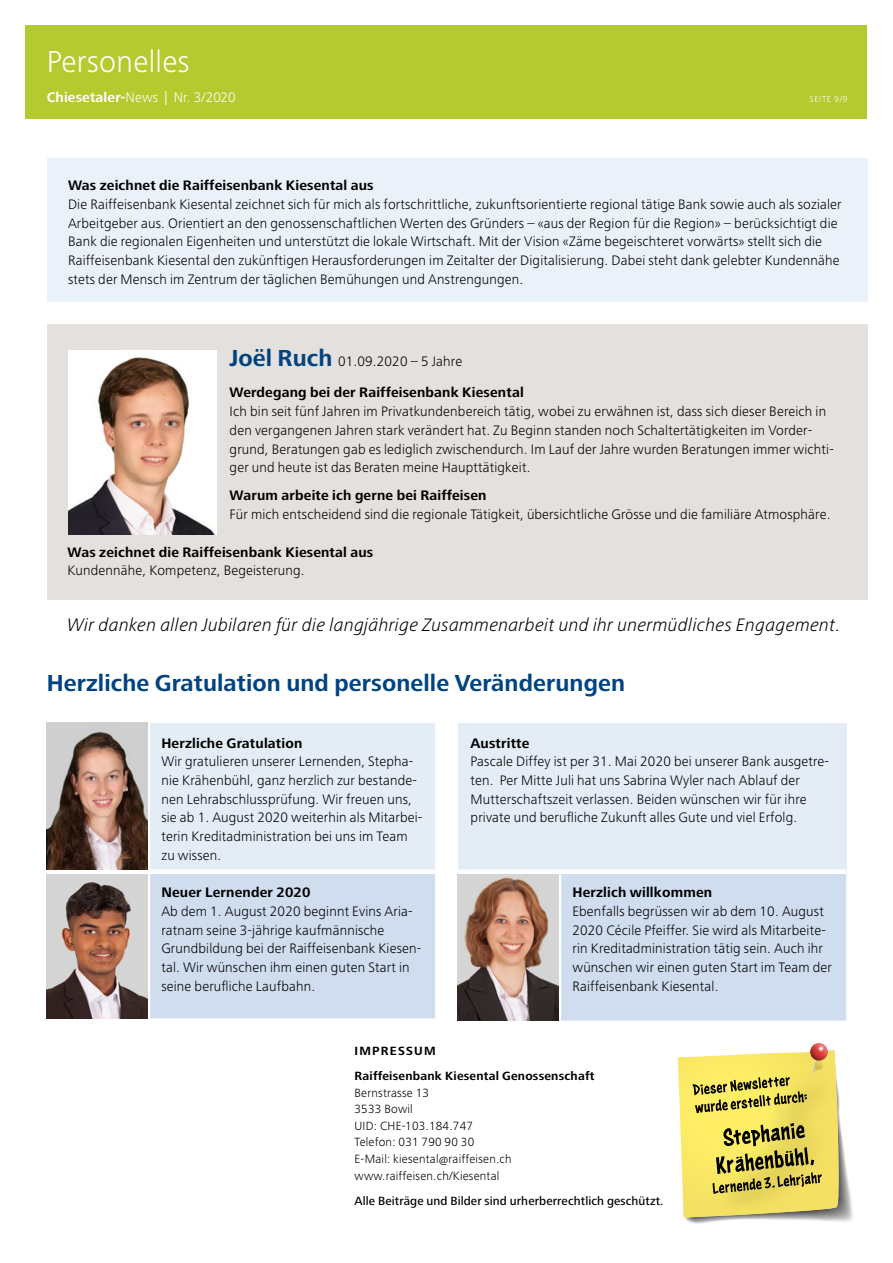
<style>
.page{position:relative;width:893px;height:1263px;background:#fff}
.page>*{position:absolute;margin:0;border:0;box-sizing:border-box;transform-origin:0 0}
.t1{font:300 31.5px "Frutiger Next LT";letter-spacing:.01em;color:#fff}
.t2{font:700 24px "Frutiger Next LT";letter-spacing:.005em;color:#004380}
.t3{font:italic 300 18.75px "Frutiger Next LT";letter-spacing:.01em;color:#000}
.t4{font:300 14.25px/18.8px "Frutiger Next LT";letter-spacing:.01em;color:#000}
.t5{font:700 14.25px "Frutiger Next LT";letter-spacing:.01em;color:#000}
.t6{font:300 14.25px "Frutiger Next LT";letter-spacing:.01em;color:#fff}
.t7{font:300 12.3px/16.6px "Frutiger Next LT";letter-spacing:.02em;color:#000}
.t8{font:500 12.3px "Frutiger Next LT";letter-spacing:.01em;color:#000}
.t9{font:700 12.3px/24.9px "Frutiger Next LT";letter-spacing:.02em;color:#000}
.t10{font:300 9px "Frutiger Next LT";letter-spacing:.07em;color:#fff}
.s1{font-weight:700}
.s2{font-weight:700;font-size:24px;color:#004380}
</style>
<div class="page">
<div style="left:26px;top:26px;width:841px;height:93px;background:#b5ca2e"></div>
<div style="left:47px;top:158px;width:820px;height:144px;background:#ebf1f8"></div>
<div style="left:47px;top:324px;width:820px;height:276px;background:#e3e0dd"></div>
<img style="left:68px;top:350px;width:149px;height:184px">
<div style="left:458px;top:723px;width:388px;height:149px;background:#e4ecf6"></div>
<div style="left:561px;top:874px;width:285px;height:146px;background:#d0ddef"></div>
<div style="left:458px;top:869px;width:102px;height:5px;background:#fff"></div>
<div style="left:560px;top:869px;width:286px;height:5px;background:#fff"></div>
<img style="left:458px;top:874px;width:100px;height:146px">
<div style="left:150px;top:723px;width:285px;height:146px;background:#e4ecf6"></div>
<div style="left:150px;top:874px;width:285px;height:144px;background:#d0ddef"></div>
<img style="left:47px;top:723px;width:100px;height:146px">
<img style="left:47px;top:874px;width:100px;height:144px">
<svg style="left:677px;top:1043px;width:176px;height:181px;background:#dacd74"></svg>
<h1 class="t1" style="left:47px;top:44px;width:144px">Personelles</h1>
<p class="t6" style="left:47px;top:90px;width:190px"><span class="s1">Chiesetaler-</span>News | Nr. 3/2020</p>
<p class="t10" style="left:810px;top:94px;width:39px">SEITE 9/9</p>
<p class="t5" style="left:68px;top:178px;width:307px">Was zeichnet die Raiffeisenbank Kiesental aus</p>
<p class="t4" style="left:68px;top:195px;width:775px">Die Raiffeisenbank Kiesental zeichnet sich für mich als fortschrittliche, zukunftsorientierte regional tätige Bank sowie auch als sozialer Arbeitgeber aus. Orientiert an den genossenschaftlichen Werten des Gründers – «aus der Region für die Region» – berücksichtigt die Bank die regionalen Eigenheiten und unterstützt die lokale Wirtschaft. Mit der Vision «Zäme begeischteret vorwärts» stellt sich die Raiffeisenbank Kiesental den zukünftigen Herausforderungen im Zeitalter der Digitalisierung. Dabei steht dank gelebter Kundennähe stets der Mensch im Zentrum der täglichen Bemühungen und Anstrengungen.</p>
<p class="t4" style="left:230px;top:352px;width:234px"><span class="s2">Joël Ruch</span> 01.09.2020 – 5 Jahre</p>
<p class="t5" style="left:230px;top:385px;width:296px">Werdegang bei der Raiffeisenbank Kiesental</p>
<p class="t4" style="left:230px;top:402px;width:606px">Ich bin seit fünf Jahren im Privatkundenbereich tätig, wobei zu erwähnen ist, dass sich dieser Bereich in den vergangenen Jahren stark verändert hat. Zu Beginn standen noch Schaltertätigkeiten im Vorder&shy;grund, Beratungen gab es lediglich zwischendurch. Im Lauf der Jahre wurden Beratungen immer wichti&shy;ger und heute ist das Beraten meine Haupttätigkeit.</p>
<p class="t5" style="left:230px;top:488px;width:258px">Warum arbeite ich gerne bei Raiffeisen</p>
<p class="t4" style="left:230px;top:505px;width:602px">Für mich entscheidend sind die regionale Tätigkeit, übersichtliche Grösse und die familiäre Atmosphäre.</p>
<p class="t5" style="left:68px;top:544px;width:307px">Was zeichnet die Raiffeisenbank Kiesental aus</p>
<p class="t4" style="left:68px;top:561px;width:239px">Kundennähe, Kompetenz, Begeisterung.</p>
<h3 class="t3" style="left:68px;top:615px;width:775px">Wir danken allen Jubilaren für die langjährige Zusammenarbeit und ihr unermüdliches Engagement.</h3>
<h2 class="t2" style="left:47px;top:670px;width:580px">Herzliche Gratulation und personelle Veränderungen</h2>
<p class="t5" style="left:161px;top:735px;width:142px">Herzliche Gratulation</p>
<p class="t4" style="left:161px;top:752px;width:263px">Wir gratulieren unserer Lernenden, Stepha&shy;nie Krähenbühl, ganz herzlich zur bestande&shy;nen Lehrabschlussprüfung. Wir freuen uns, sie ab 1. August 2020 weiterhin als Mitarbei&shy;terin Kreditadministration bei uns im Team zu wissen.</p>
<p class="t5" style="left:161px;top:884px;width:151px">Neuer Lernender 2020</p>
<p class="t4" style="left:161px;top:902px;width:261px">Ab dem 1. August 2020 beginnt Evins Aria&shy;ratnam seine 3-jährige kaufmännische Grundbildung bei der Raiffeisenbank Kiesen&shy;tal. Wir wünschen ihm einen guten Start in seine berufliche Laufbahn.</p>
<p class="t5" style="left:471px;top:735px;width:60px">Austritte</p>
<p class="t4" style="left:471px;top:752px;width:360px">Pascale Diffey ist per 31. Mai 2020 bei unserer Bank ausgetre&shy;ten. Per Mitte Juli hat uns Sabrina Wyler nach Ablauf der Mutterschaftszeit verlassen. Beiden wünschen wir für ihre private und berufliche Zukunft alles Gute und viel Erfolg.</p>
<p class="t5" style="left:572px;top:884px;width:141px">Herzlich willkommen</p>
<p class="t4" style="left:572px;top:902px;width:261px">Ebenfalls begrüssen wir ab dem 10. August 2020 Cécile Pfeiffer. Sie wird als Mitarbeite&shy;rin Kreditadministration tätig sein. Auch ihr wünschen wir einen guten Start im Team der Raiffeisenbank Kiesental.</p>
<p class="t9" style="left:355px;top:1039px;width:241px">IMPRESSUM<br>Raiffeisenbank Kiesental Genossenschaft</p>
<p class="t7" style="left:355px;top:1084px;width:159px">Bernstrasse 13<br>3533 Bowil<br>UID: CHE-103.184.747<br>Telefon: 031 790 90 30<br>E-Mail: kiesental@raiffeisen.ch www.raiffeisen.ch/Kiesental</p>
<p class="t8" style="left:355px;top:1194px;width:311px">Alle Beiträge und Bilder sind urherberrechtlich geschützt.</p>
</div>
